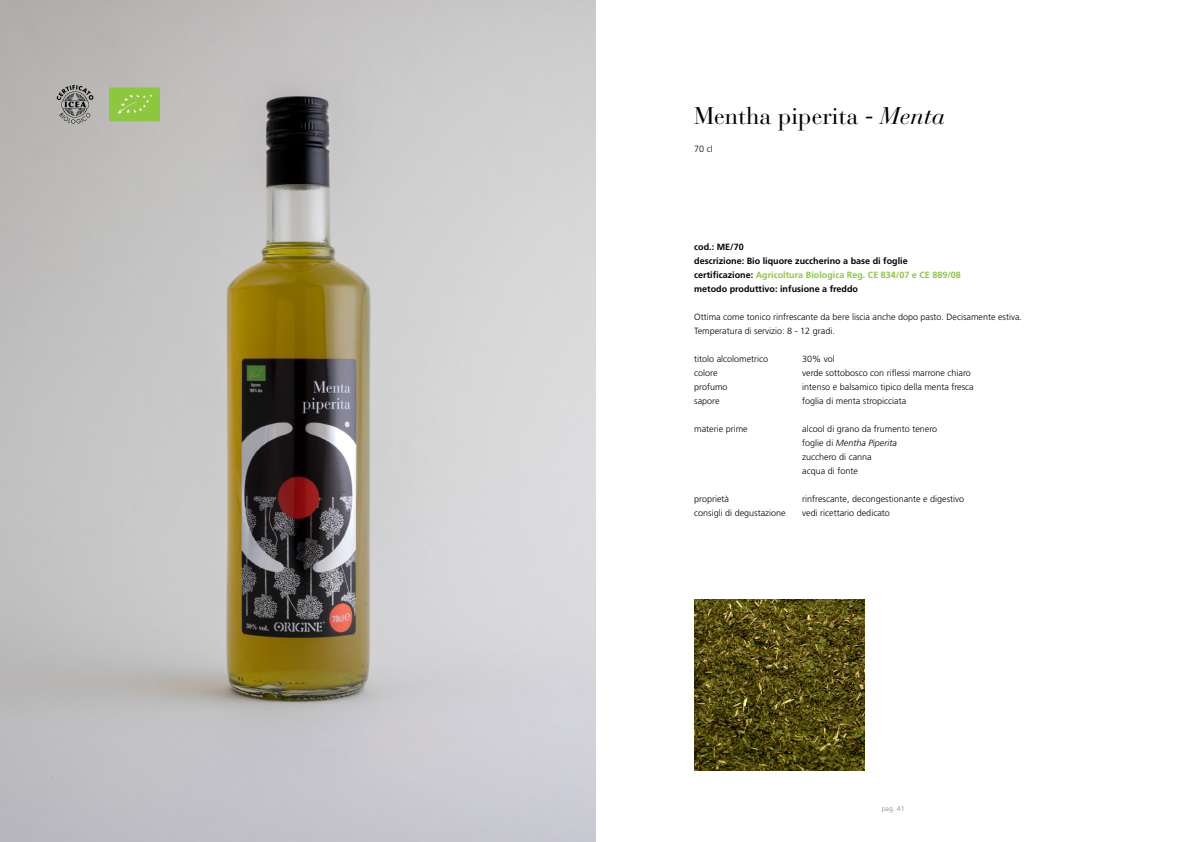
<style>
.page{position:relative;width:1191px;height:842px;background:#fff}
.page>*{position:absolute;margin:0;border:0;box-sizing:border-box;transform-origin:0 0}
.t1{font:24px "Bauer Bodoni";color:#000}
.t2{font:300 9px/14px "Frutiger";color:#000}
.t3{font:700 9px/14px "Frutiger";color:#000}
.t4{font:300 7px "Frutiger";color:#86888a}
.s1{font-family:"Frutiger";font-weight:300;font-style:italic}
.s2{font-style:italic}
.s3{color:#8dc63f}
</style>
<div class="page">
<img style="left:0;top:0;width:595px;height:842px">
<img style="left:694px;top:600px;width:171px;height:170px">
<svg style="left:57px;top:85px;width:37px;height:39px"></svg>
<svg style="left:109px;top:87px;width:51px;height:34px;background:#91c747"></svg>
<h1 class="t1" style="left:694px;top:101px;width:252px">Mentha piperita <span class="s1">-</span> <span class="s2">Menta</span></h1>
<p class="t2" style="left:694px;top:142px;width:20px">70 cl</p>
<p class="t3" style="left:694px;top:239px;width:268px">cod.: ME/70<br>descrizione: Bio liquore zuccherino a base di foglie certificazione: <span class="s3">Agricoltura Biologica Reg. CE 834/07 e CE 889/08 </span>metodo produttivo: infusione a freddo</p>
<p class="t2" style="left:694px;top:310px;width:329px">Ottima come tonico rinfrescante da bere liscia anche dopo pasto. Decisamente estiva.<br>Temperatura di servizio: 8 - 12 gradi.</p>
<p class="t2" style="left:694px;top:352px;width:75px">titolo alcolometrico</p>
<p class="t2" style="left:802px;top:352px;width:34px">30% vol</p>
<p class="t2" style="left:694px;top:366px;width:25px">colore</p>
<p class="t2" style="left:802px;top:366px;width:170px">verde sottobosco con riflessi marrone chiaro</p>
<p class="t2" style="left:694px;top:380px;width:35px">profumo</p>
<p class="t2" style="left:802px;top:380px;width:173px">intenso e balsamico tipico della menta fresca</p>
<p class="t2" style="left:694px;top:394px;width:27px">sapore</p>
<p class="t2" style="left:802px;top:394px;width:105px">foglia di menta stropicciata</p>
<p class="t2" style="left:694px;top:422px;width:55px">materie prime</p>
<p class="t2" style="left:802px;top:422px;width:136px">alcool di grano da frumento tenero foglie di <span class="s2">Mentha Piperita<br></span>zucchero di canna<br>acqua di fonte</p>
<p class="t2" style="left:694px;top:492px;width:36px">proprietà</p>
<p class="t2" style="left:802px;top:492px;width:163px">rinfrescante, decongestionante e digestivo</p>
<p class="t2" style="left:694px;top:506px;width:93px">consigli di degustazione</p>
<p class="t2" style="left:802px;top:506px;width:89px">vedi ricettario dedicato</p>
<p class="t4" style="left:881px;top:805px;width:24px">pag. 41</p>
</div>
